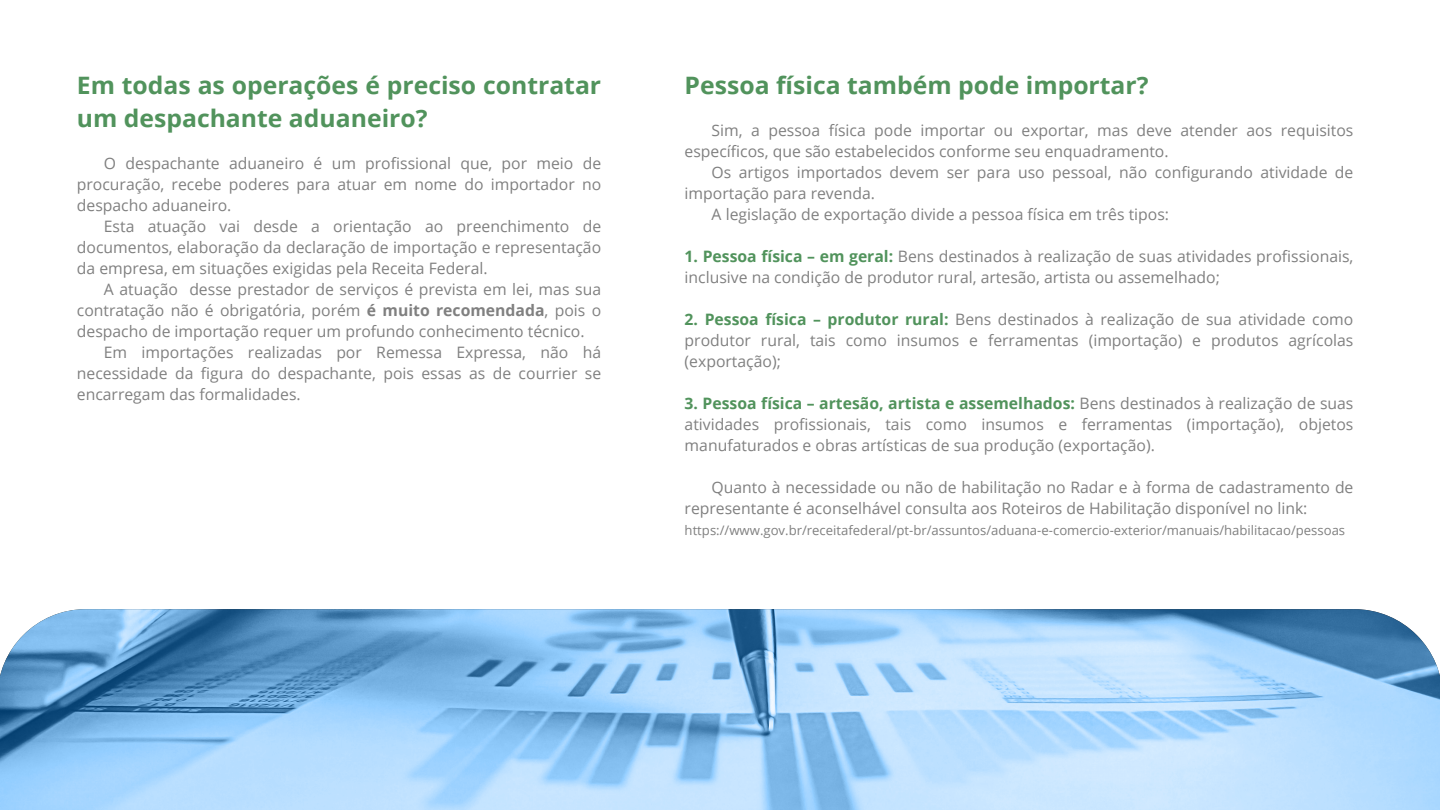
<style>
.page{position:relative;width:1440px;height:810px;background:#fff}
.page>*{position:absolute;margin:0;border:0;box-sizing:border-box;transform-origin:0 0}
.t1{font:700 24px/33px "Open Sans";color:#51935c}
.t2{font:15.75px/21px "Open Sans";color:#808080;text-align:justify}
.t3{font:13.12px "Open Sans";color:#808080}
.s1{font-weight:700}
.s2{font-weight:700;color:#51935c}
</style>
<div class="page">
<svg style="left:0;top:609px;width:1440px;height:201px;background:#98c6ed"></svg>
<h1 class="t1" style="left:77px;top:68px;width:526px">Em todas as operações é preciso contratar um despachante aduaneiro?</h1>
<p class="t2" style="left:77px;top:152px;width:526px;text-indent:27px">O despachante aduaneiro é um profissional que, por meio de procuração, recebe poderes para atuar em nome do importador no despacho aduaneiro.</p>
<p class="t2" style="left:77px;top:215px;width:526px;text-indent:27px">Esta atuação vai desde a orientação ao preenchimento de documentos, elaboração da declaração de importação e representação da empresa, em situações exigidas pela Receita Federal.</p>
<p class="t2" style="left:77px;top:278px;width:526px;text-indent:27px">A atuação desse prestador de serviços é prevista em lei, mas sua contratação não é obrigatória, porém <span class="s1">é muito recomendada</span>, pois o despacho de importação requer um profundo conhecimento técnico.</p>
<p class="t2" style="left:77px;top:341px;width:526px;text-indent:27px">Em importações realizadas por Remessa Expressa, não há necessidade da figura do despachante, pois essas as de courrier se encarregam das formalidades.</p>
<h1 class="t1" style="left:685px;top:68px;width:465px">Pessoa física também pode importar?</h1>
<p class="t2" style="left:685px;top:119px;width:670px;text-indent:27px">Sim, a pessoa física pode importar ou exportar, mas deve atender aos requisitos específicos, que são estabelecidos conforme seu enquadramento.</p>
<p class="t2" style="left:712px;top:161px;width:643px">Os artigos importados devem ser para uso pessoal, não configurando atividade de</p>
<p class="t2" style="left:685px;top:182px;width:192px">importação para revenda.</p>
<p class="t2" style="left:712px;top:203px;width:459px">A legislação de exportação divide a pessoa física em três tipos:</p>
<p class="t2" style="left:685px;top:245px;width:670px"><span class="s2">1. Pessoa física – em geral:</span> Bens destinados à realização de suas atividades profissionais, inclusive na condição de produtor rural, artesão, artista ou assemelhado;</p>
<p class="t2" style="left:685px;top:308px;width:670px"><span class="s2">2. Pessoa física – produtor rural:</span> Bens destinados à realização de sua atividade como produtor rural, tais como insumos e ferramentas (importação) e produtos agrícolas (exportação);</p>
<p class="t2" style="left:685px;top:392px;width:670px"><span class="s2">3. Pessoa física – artesão, artista e assemelhados:</span> Bens destinados à realização de suas atividades profissionais, tais como insumos e ferramentas (importação), objetos manufaturados e obras artísticas de sua produção (exportação).</p>
<p class="t2" style="left:685px;top:476px;width:670px;text-indent:27px">Quanto à necessidade ou não de habilitação no Radar e à forma de cadastramento de representante é aconselhável consulta aos Roteiros de Habilitação disponível no link:</p>
<p class="t3" style="left:685px;top:521px;width:662px">https://www.gov.br/receitafederal/pt-br/assuntos/aduana-e-comercio-exterior/manuais/habilitacao/pessoas</p>
</div>
